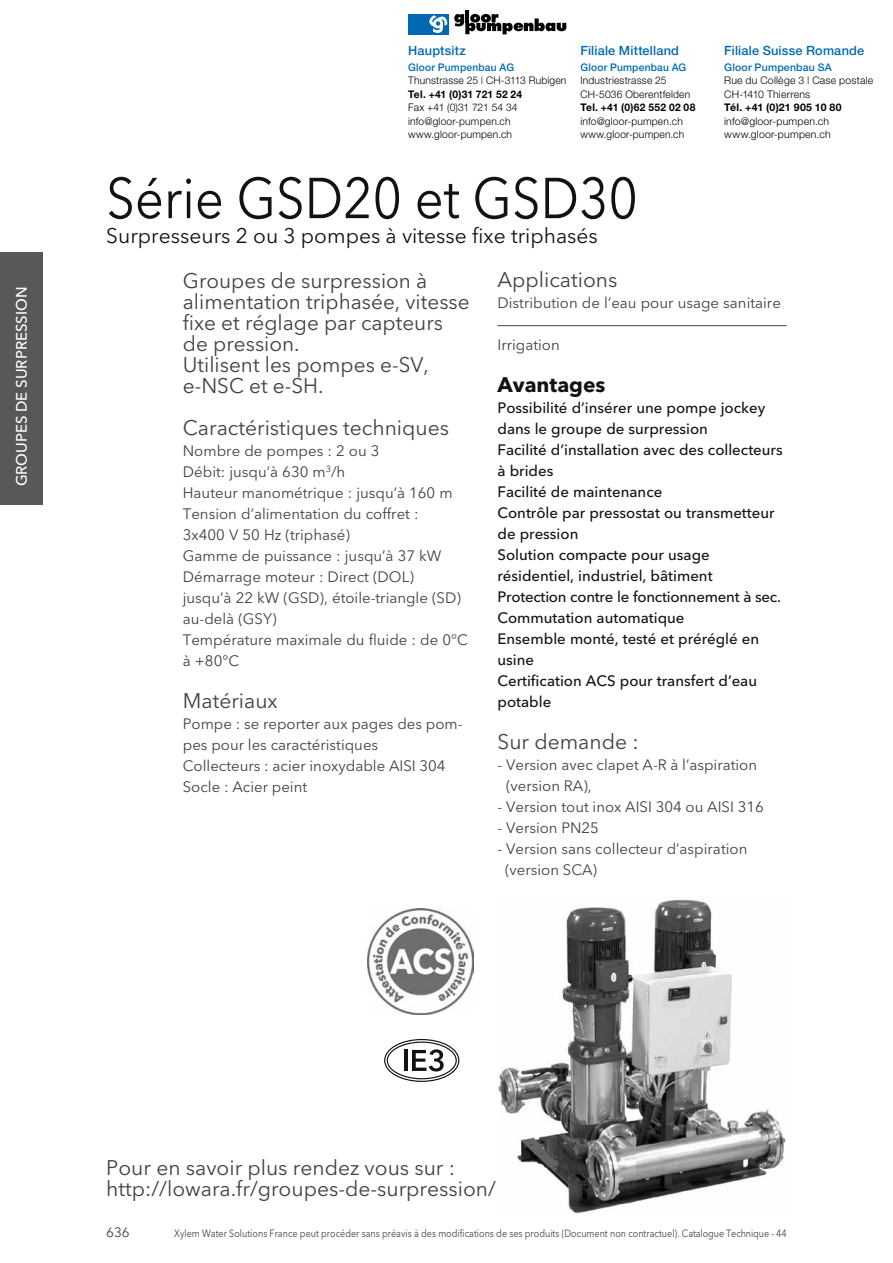
<style>
.page{position:relative;width:893px;height:1263px;background:#fff}
.page>*{position:absolute;margin:0;border:0;box-sizing:border-box;transform-origin:0 0}
.t1{font:57px "Avenir Next LT Pro";color:#121212;scale:.89 1}
.t2{font:21px/21px "Avenir Next LT Pro";color:#414141}
.t3{font:21px "Avenir Next LT Pro";color:#121212}
.t4{font:700 21px "Avenir Next LT Pro";color:#121212}
.t5{font:15px/21px "Avenir Next LT Pro";color:#414141}
.t6{font:500 15px/21px "Avenir Next LT Pro";color:#121212}
.t7{font:500 15px "Avenir Next LT Pro";color:#fff}
.t8{font:13.5px "Avenir Next LT Pro";color:#414141}
.t9{font:500 12.75px "Helvetica Neue";letter-spacing:.015em;color:#0069b4}
.t10{font:300 10.5px/13.5px "Helvetica Neue";letter-spacing:.02em;color:#000}
.t11{font:10.5px "Avenir Next LT Pro";color:#414141;scale:.86 1}
.t12{font:700 10.5px "Helvetica Neue";letter-spacing:.025em;color:#000}
.t13{font:500 10.5px "Helvetica Neue";letter-spacing:.02em;color:#0069b4}
</style>
<div class="page">
<div style="left:0;top:253px;width:43px;height:252px;background:#585858"></div>
<img style="left:498px;top:899px;width:288px;height:315px">
<hr style="left:497px;top:325px;width:290px;height:1px;background:#414141">
<svg style="left:384px;top:1039px;width:75px;height:43px"></svg>
<hr style="left:404px;top:1050px;width:3px;height:21px;background:#121212">
<svg style="left:412px;top:1049px;width:32px;height:22px"></svg>
<div style="left:384px;top:1039px;width:75px;height:43px;border:4px solid #121212;border-radius:50%"></div>
<div style="left:385px;top:1040px;width:73px;height:41px;border:1px solid #fff;border-radius:50%"></div>
<img style="left:367px;top:908px;width:106px;height:106px">
<div style="left:408px;top:14px;width:41px;height:20px;background:#0069b4"></div>
<svg style="left:429px;top:15px;width:19px;height:18px"></svg>
<hr style="left:465px;top:10px;width:4px;height:12px;background:#000">
<svg style="left:454px;top:14px;width:112px;height:20px"></svg>
<p class="t7" style="left:13px;top:486px;width:201px;rotate:-90deg">GROUPES DE SURPRESSION</p>
<p class="t9" style="left:408px;top:43px;width:59px">Hauptsitz</p>
<p class="t13" style="left:408px;top:61px;width:107px">Gloor Pumpenbau AG</p>
<p class="t10" style="left:408px;top:73px;width:160px">Thunstrasse 25 | CH-3113 Rubigen</p>
<p class="t12" style="left:408px;top:87px;width:115px">Tel. +41 (0)31 721 52 24</p>
<p class="t10" style="left:408px;top:100px;width:111px">Fax +41 (0)31 721 54 34 info@gloor-pumpen.ch www.gloor-pumpen.ch</p>
<p class="t9" style="left:580px;top:43px;width:100px">Filiale Mittelland</p>
<p class="t13" style="left:580px;top:61px;width:107px">Gloor Pumpenbau AG</p>
<p class="t10" style="left:580px;top:73px;width:111px">Industriestrasse 25<br>CH-5036 Oberentfelden</p>
<p class="t12" style="left:580px;top:101px;width:116px">Tel. +41 (0)62 552 02 08</p>
<p class="t10" style="left:580px;top:114px;width:105px">info@gloor-pumpen.ch www.gloor-pumpen.ch</p>
<p class="t9" style="left:724px;top:43px;width:142px">Filiale Suisse Romande</p>
<p class="t13" style="left:724px;top:61px;width:109px">Gloor Pumpenbau SA</p>
<p class="t10" style="left:724px;top:73px;width:151px">Rue du Collège 3 | Case postale<br>CH-1410 Thierrens</p>
<p class="t12" style="left:724px;top:101px;width:119px">Tél. +41 (0)21 905 10 80</p>
<p class="t10" style="left:724px;top:114px;width:108px">info@gloor-pumpen.ch www.gloor-pumpen.ch</p>
<h1 class="t1" style="left:106px;top:164px;width:599px">Série GSD20 et GSD30</h1>
<h2 class="t3" style="left:106px;top:223px;width:493px">Surpresseurs 2 ou 3 pompes à vitesse fixe triphasés</h2>
<h2 class="t2" style="left:497px;top:269px;width:121px">Applications</h2>
<p class="t5" style="left:497px;top:292px;width:285px">Distribution de l’eau pour usage sanitaire</p>
<p class="t5" style="left:497px;top:334px;width:64px">Irrigation</p>
<h2 class="t4" style="left:497px;top:371px;width:109px">Avantages</h2>
<p class="t6" style="left:497px;top:397px;width:287px">Possibilité d’insérer une pompe jockey dans le groupe de surpression<br>facilité d’installation avec des collecteurs à brides<br>facilité de maintenance<br>contrôle par pressostat ou transmetteur de pression<br>Solution compacte pour usage résidentiel, industriel, bâtiment<br>Protection contre le fonctionnement à sec. commutation automatique<br>Ensemble monté, testé et préréglé en usine<br>certification acS pour transfert d’eau potable</p>
<h2 class="t2" style="left:497px;top:731px;width:143px">Sur demande :</h2>
<p class="t5" style="left:506px;top:754px;width:253px;text-indent:-9px">- Version avec clapet A-R à l’aspiration (version RA),</p>
<p class="t5" style="left:497px;top:796px;width:268px">- Version tout inox AISI 304 ou AISI 316</p>
<p class="t5" style="left:497px;top:817px;width:103px">- Version PN25</p>
<p class="t5" style="left:505px;top:838px;width:244px;text-indent:-8px">- Version sans collecteur d’aspiration (version SCA)</p>
<h2 class="t2" style="left:183px;top:270px;width:288px">Groupes de surpression à alimentation triphasée, vitesse fixe et réglage par capteurs de pression.<br>Utilisent les pompes e-SV, e-NSC et e-SH.</h2>
<h2 class="t2" style="left:183px;top:417px;width:268px">Caractéristiques techniques</h2>
<p class="t5" style="left:183px;top:440px;width:287px">Nombre de pompes : 2 ou 3<br>Débit: jusqu’à 630 m<sup>3</sup>/h<br>Hauteur manométrique : jusqu’à 160 m<br>Tension d’alimentation du coffret :<br>3x400 V 50 Hz (triphasé)<br>Gamme de puissance : jusqu’à 37 kW<br>Démarrage moteur : Direct (DOL)<br>jusqu’à 22 kW (GSD), étoile-triangle (SD) au-delà (GSY)<br>Température maximale du fluide : de 0°C à +80°C</p>
<h2 class="t2" style="left:183px;top:690px;width:96px">Matériaux</h2>
<p class="t5" style="left:183px;top:713px;width:281px">Pompe : se reporter aux pages des pom&shy;pes pour les caractéristiques<br>Collecteurs : acier inoxydable AISI 304<br>Socle : Acier peint</p>
<h2 class="t2" style="left:106px;top:1157px;width:391px">Pour en savoir plus rendez vous sur : http://lowara.fr/groupes-de-surpression/</h2>
<p class="t8" style="left:106px;top:1224px;width:25px">636</p>
<p class="t11" style="left:174px;top:1227px;width:714px">Xylem Water Solutions France peut procéder sans préavis à des modifications de ses produits (Document non contractuel). Catalogue Technique - 44</p>
</div>
